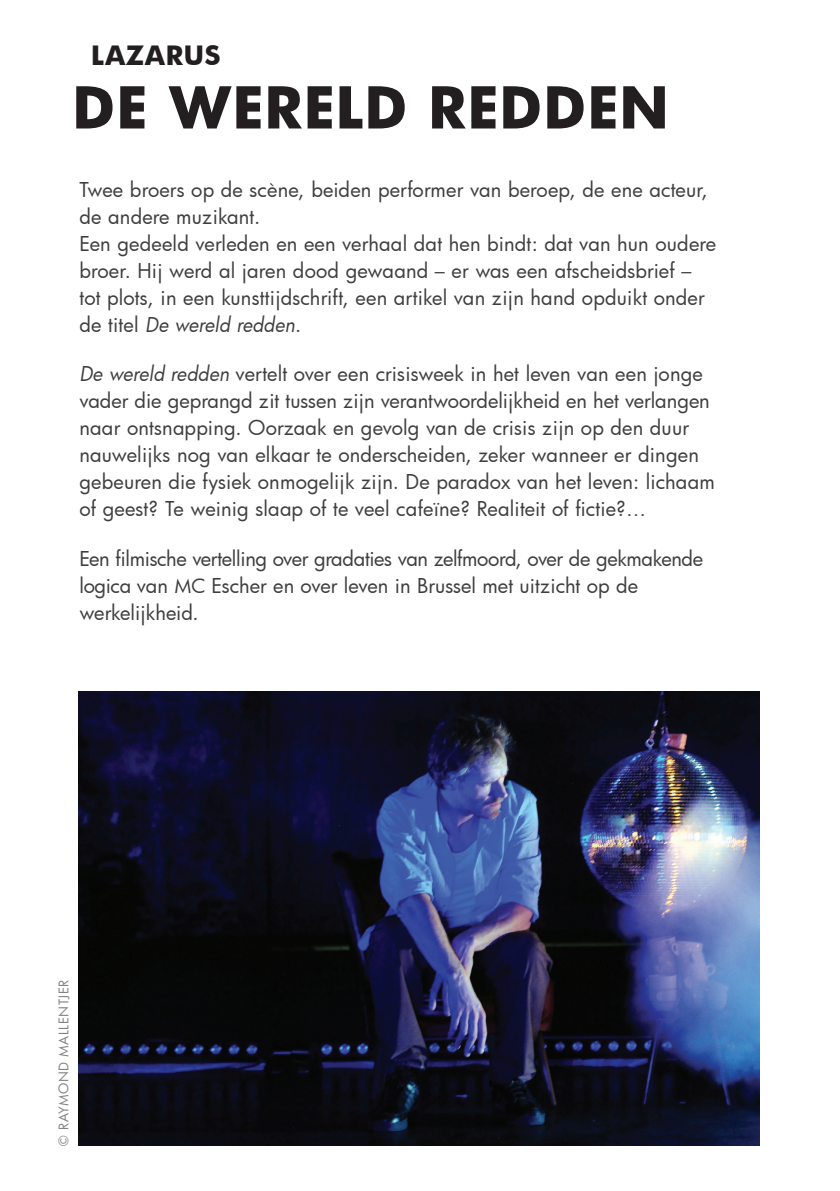
<style>
.page{position:relative;width:840px;height:1191px;background:#fff}
.page>*{position:absolute;margin:0;border:0;box-sizing:border-box;transform-origin:0 0}
.t1{font:700 56px "Futura";letter-spacing:.02em;color:#231f20}
.t2{font:700 26px "Futura";letter-spacing:.02em;color:#231f20}
.t3{font:20px/27px "Futura";letter-spacing:.005em;color:#3e3e3f}
.t4{font:20px/27px "Futura";letter-spacing:-.015em;color:#3e3e3f}
.t5{font:13px "Futura";letter-spacing:.04em;color:#808285}
.s1{font-style:italic}
.s2{font-size:19px}
</style>
<div class="page">
<img style="left:78px;top:692px;width:680px;height:453px">
<h2 class="t2" style="left:91px;top:37px;width:131px">LAZARUS</h2>
<h1 class="t1" style="left:72px;top:68px;width:597px">DE WERELD REDDEN</h1>
<p class="t3" style="left:79px;top:175px;width:638px">Twee broers op de scène, beiden performer van beroep, de ene acteur, de andere muzikant.<br>Een gedeeld verleden en een verhaal dat hen bindt: dat van hun oudere broer. Hij werd al jaren dood gewaand – er was een afscheidsbrief – tot plots, in een kunsttijdschrift, een artikel van zijn hand opduikt onder de titel <span class="s1">De wereld redden</span>.</p>
<p class="t3" style="left:79px;top:360px;width:636px"><span class="s1">De wereld redden</span> vertelt over een crisisweek in het leven van een jonge vader die geprangd zit tussen zijn verantwoordelijkheid en het verlangen naar ontsnapping. Oorzaak en gevolg van de crisis zijn op den duur nauwelijks nog van elkaar te onderscheiden, zeker wanneer er dingen gebeuren die fysiek onmogelijk zijn. De paradox van het leven: lichaam of geest? Te weinig slaap of te veel cafeïne? Realiteit of fictie?…</p>
<p class="t4" style="left:79px;top:545px;width:625px">Een filmische vertelling over gradaties van zelfmoord, over de gekmakende logica van <span class="s2">MC</span> Escher en over leven in Brussel met uitzicht op de werkelijkheid.</p>
<p class="t5" style="left:55px;top:1145px;width:167px;rotate:-90deg">© RAYMOND MALLENTJER</p>
</div>
